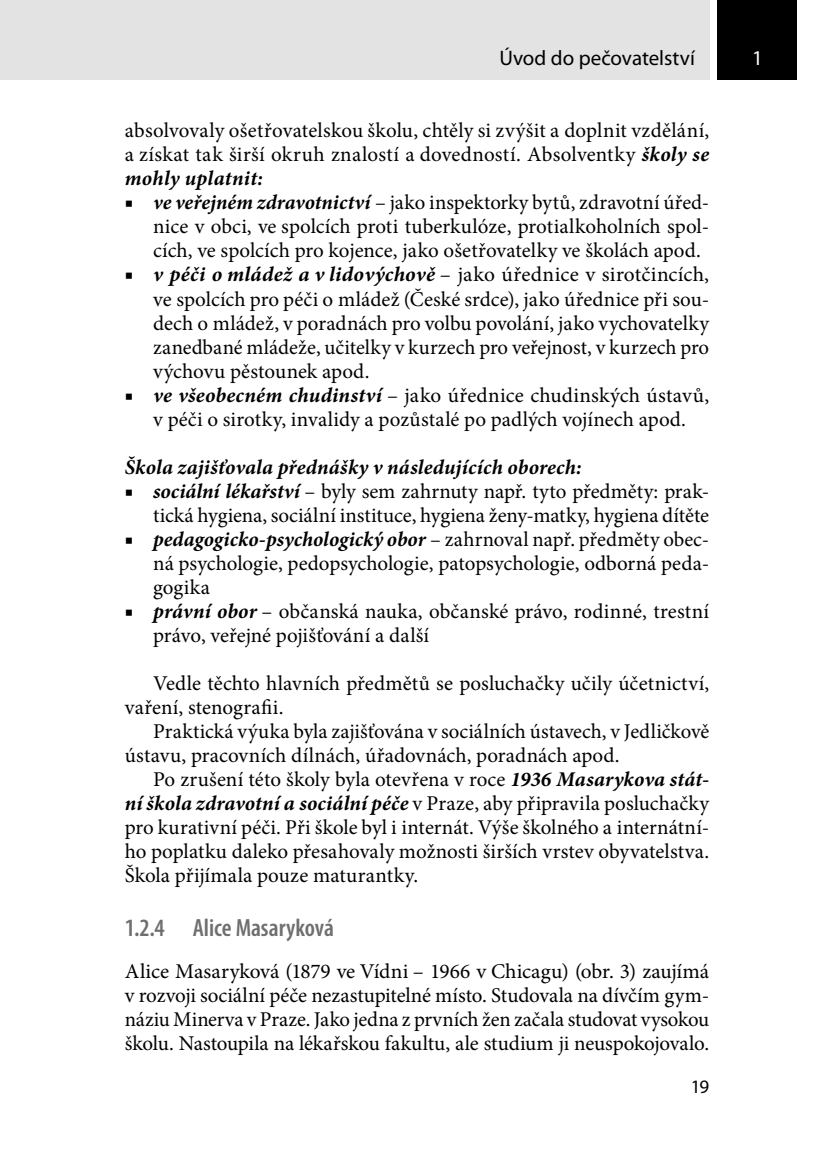
<style>
.page{position:relative;width:817px;height:1174px;background:#fff}
.page>*{position:absolute;margin:0;border:0;box-sizing:border-box;transform-origin:0 0}
._3_3_3{font:600 condensed 25px "Myriad Pro";letter-spacing:-.005em;color:#706f6f}
.text{font:21px/24px "Minion Pro";letter-spacing:.005em;color:#000;text-align:justify}
.text_1__odstavec{font:21px/24px "Minion Pro";letter-spacing:-.005em;color:#000;text-align:justify}
.text_1_nad{font:21px/24px "Minion Pro";letter-spacing:.005em;color:#000}
.nadpisek_kury{font:italic 700 21px "Minion Pro";letter-spacing:.005em;color:#000}
.t1{font:21px "Myriad Pro";color:#000}
.t2{font:21px "Myriad Pro";color:#fff}
.t3{font:19px "Myriad Pro";color:#000}
.s1{font-weight:700;font-style:italic}
</style>
<div class="page">
<div style="left:717px;top:0;width:80px;height:79px;background:#000"></div>
<div style="left:0;top:0;width:709px;height:79px;background:#e3e3e3"></div>
<p class="t1" style="left:499px;top:45px;width:197px">Úvod do pečovatelství</p>
<p class="text" style="left:125px;top:119px;width:585px">absolvovaly ošetřovatelskou školu, chtěly si zvýšit a doplnit vzdělání, a získat tak širší okruh znalostí a dovedností. Absolventky <span class="s1">školy se mohly uplatnit:</span></p>
<p class="text" style="left:153px;top:191px;width:557px;text-indent:-28px">■ <span class="s1">ve veřejném zdravotnictví</span> – jako inspektorky bytů, zdravotní úřed&shy;nice v obci, ve spolcích proti tuberkulóze, protialkoholních spol&shy;cích, ve spolcích pro kojence, jako ošetřovatelky ve školách apod.</p>
<p class="text" style="left:153px;top:263px;width:557px;text-indent:-28px">■ <span class="s1">v péči o mládež a v lidovýchově</span> – jako úřednice v sirotčincích, ve spolcích pro péči o mládež (České srdce), jako úřednice při sou&shy;dech o mládež, v poradnách pro volbu povolání, jako vychovatelky zanedbané mládeže, učitelky v kurzech pro veřejnost, v kurzech pro výchovu pěstounek apod.</p>
<p class="text" style="left:125px;top:383px;width:585px;text-align:center">■ <span class="s1">ve všeobecném chudinství</span> – jako úřednice chudinských ústavů, v péči o sirotky, invalidy a pozůstalé po padlých vojínech apod.</p>
<p class="nadpisek_kury" style="left:125px;top:452px;width:458px">Škola zajišťovala přednášky v následujících oborech:</p>
<p class="text" style="left:125px;top:479px;width:585px;text-align:right">■ <span class="s1">sociální lékařství</span> – byly sem zahrnuty např. tyto předměty: prak&shy;tická hygiena, sociální instituce, hygiena ženy-matky, hygiena dítěte</p>
<p class="text" style="left:153px;top:527px;width:557px;text-indent:-28px">■ <span class="s1">pedagogicko-psychologický obor</span> – zahrnoval např. předměty obec&shy;ná psychologie, pedopsychologie, patopsychologie, odborná peda&shy;gogika</p>
<p class="text" style="left:153px;top:599px;width:557px;text-indent:-28px">■ <span class="s1">právní obor</span> – občanská nauka, občanské právo, rodinné, trestní právo, veřejné pojišťování a další</p>
<p class="text_1_nad" style="left:125px;top:671px;width:585px;text-indent:28px">Vedle těchto hlavních předmětů se posluchačky učily účetnictví, vaření, stenografii.</p>
<p class="text" style="left:125px;top:719px;width:585px;text-indent:28px">Praktická výuka byla zajišťována v sociálních ústavech, v Jedličkově ústavu, pracovních dílnách, úřadovnách, poradnách apod.</p>
<p class="text" style="left:125px;top:767px;width:585px;text-indent:28px">Po zrušení této školy byla otevřena v roce <span class="s1">1936 Masarykova stát&shy;ní škola zdravotní a sociální péče</span> v Praze, aby připravila posluchačky pro kurativní péči. Při škole byl i internát. Výše školného a internátní&shy;ho poplatku daleko přesahovaly možnosti širších vrstev obyvatelstva.<br>Škola přijímala pouze maturantky.</p>
<p class="_3_3_3" style="left:125px;top:912px;width:211px">1.2.4 Alice Masaryková</p>
<p class="text_1__odstavec" style="left:125px;top:959px;width:585px">Alice Masaryková (1879 ve Vídni – 1966 v Chicagu) (obr. 3) zaujímá v rozvoji sociální péče nezastupitelné místo. Studovala na dívčím gym&shy;náziu Minerva v Praze. Jako jedna z prvních žen začala studovat vysokou školu. Nastoupila na lékařskou fakultu, ale studium ji neuspokojovalo.</p>
<p class="t3" style="left:690px;top:1074px;width:20px">19</p>
<p class="t2" style="left:751px;top:45px;width:12px">1</p>
</div>
